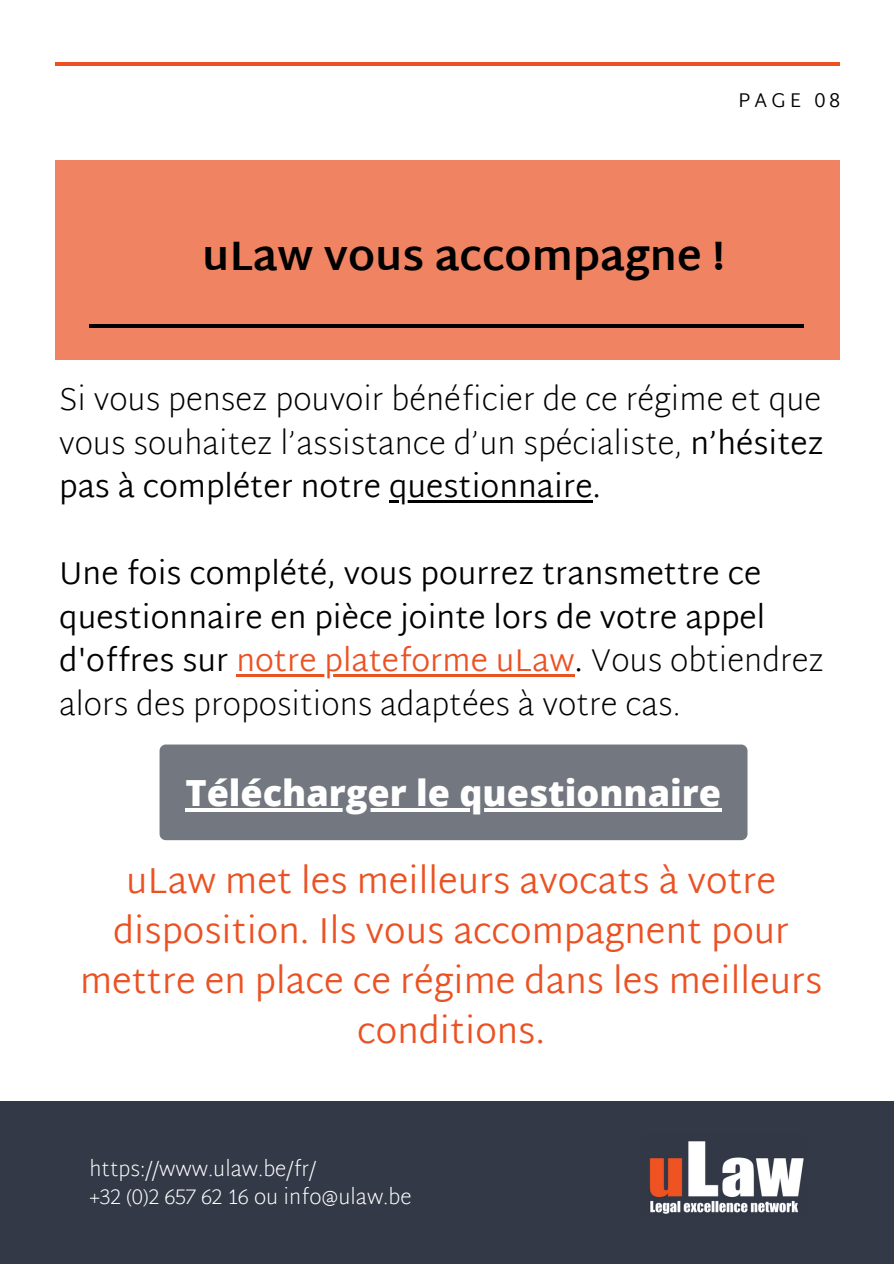
<style>
.page{position:relative;width:894px;height:1264px;background:#fff}
.page>*{position:absolute;margin:0;border:0;box-sizing:border-box;transform-origin:0 0}
.t1{font:700 42px "Martel Sans";color:#000}
.t2{font:300 36px/50.1px "Martel Sans";color:#eb5223;text-align:center}
.t3{font:800 36px "Open Sans";color:#fff}
.t4{font:300 31.5px/43.5px "Martel Sans";color:#000}
.t5{font:200 31.5px/43.5px "Martel Sans";color:#000;text-align:justify}
.t6{font:200 21px/28.2px "Martel Sans";color:#fff}
.t7{font:300 19.8px "Martel Sans";letter-spacing:.21em;color:#000}
.s1{font-weight:300}
.s2{color:#eb5223}
.s3{font-weight:200}
</style>
<div class="page">
<div style="left:0;top:1100px;width:893px;height:163px;background:#343947"></div>
<hr style="left:55px;top:62px;width:784px;height:4px;background:#eb5223">
<div style="left:55px;top:161px;width:784px;height:198px;background:#f08361"></div>
<hr style="left:89px;top:324px;width:714px;height:4px;background:#000">
<img style="left:649px;top:1141px;width:155px;height:73px">
<hr style="left:389px;top:499px;width:203px;height:3px;background:#000">
<hr style="left:236px;top:674px;width:338px;height:2px;background:#eb5223">
<div style="left:159px;top:744px;width:588px;height:96px;background:#727780;border-radius:6px"></div>
<hr style="left:185px;top:808px;width:536px;height:3px;background:#fff">
<p class="t7" style="left:738px;top:89px;width:103px">PAGE 08</p>
<h1 class="t1" style="left:202px;top:231px;width:524px">uLaw vous accompagne !</h1>
<p class="t5" style="left:59px;top:377px;width:765px">Si vous pensez pouvoir bénéficier de ce régime et que vous souhaitez l’assistance d’un spécialiste, <span class="s1">n’hésitez pas à compléter notre questionnaire.</span></p>
<p class="t4" style="left:59px;top:551px;width:766px">Une fois complété, vous pourrez transmettre ce questionnaire en pièce jointe lors de votre appel d'offres sur <span class="s2">notre plateforme uLaw</span>. <span class="s3">Vous obtiendrez alors des propositions adaptées à votre cas.</span></p>
<p class="t3" style="left:185px;top:767px;width:537px">Télécharger le questionnaire</p>
<p class="t2" style="left:80px;top:855px;width:743px">uLaw met les meilleurs avocats à votre disposition. Ils vous accompagnent pour mettre en place ce régime dans les meilleurs conditions.</p>
<p class="t6" style="left:89px;top:1154px;width:323px">https://www.ulaw.be/fr/<br>+32 (0)2 657 62 16 ou info@ulaw.be</p>
</div>
